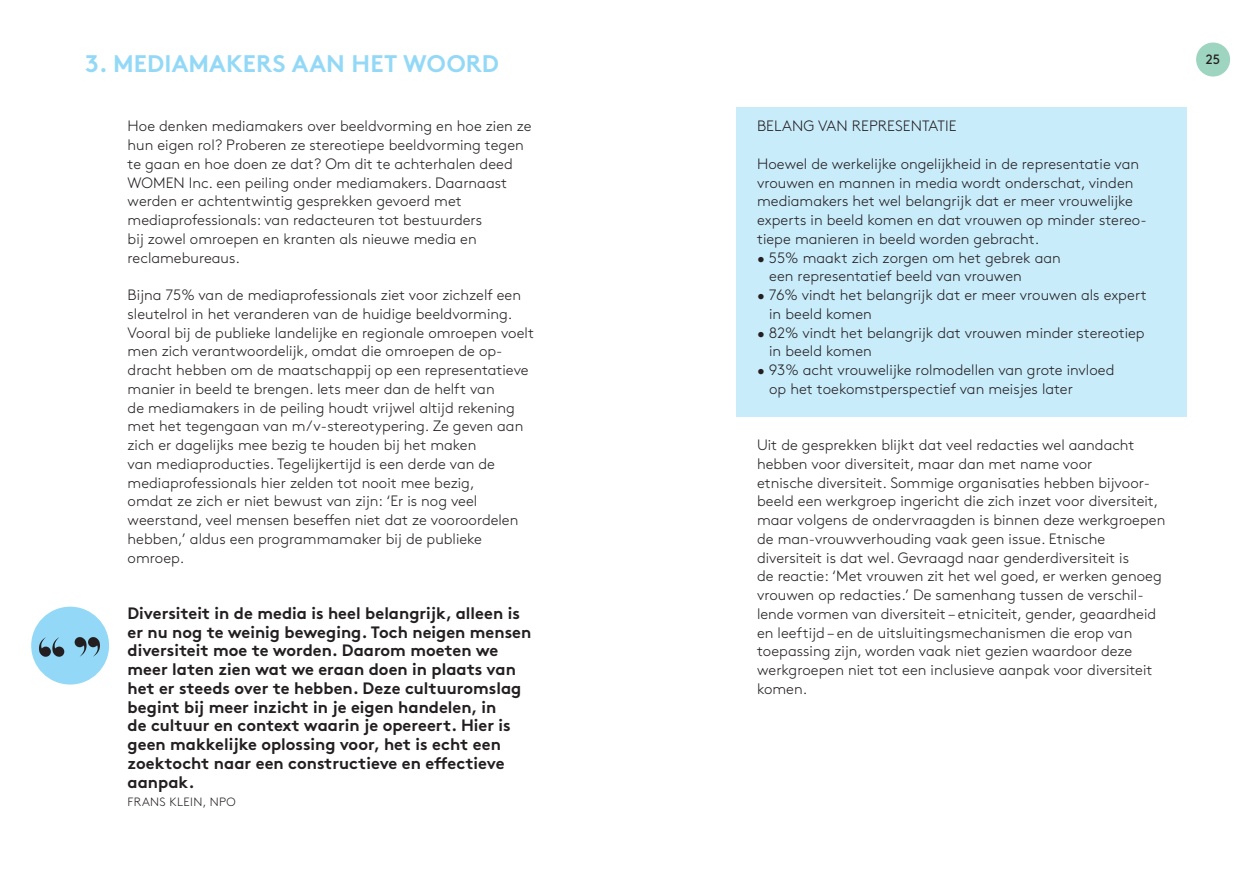
<style>
.page{position:relative;width:1259px;height:893px;background:#fff}
.page>*{position:absolute;margin:0;border:0;box-sizing:border-box;transform-origin:0 0}
.t1{font:700 24px "Brown";letter-spacing:.005em;color:#93d9f7}
.t2{font:700 16.5px/18.8px "Brown";color:#231f20}
.t3{font:300 15px/18.8px "Brown";color:#231f20}
.t4{font:13.5px "Brown";color:#231f20}
.t5{font:300 12px "Brown";letter-spacing:.03em;color:#231f20}
</style>
<div class="page">
<div style="left:1196px;top:43px;width:34px;height:34px;background:#9ed5c0;border-radius:50%"></div>
<div style="left:736px;top:107px;width:450px;height:310px;background:#c9ecfb"></div>
<div style="left:31px;top:607px;width:78px;height:77px;background:#93d9f7;border-radius:50%"></div>
<svg style="left:39px;top:637px;width:25px;height:20px"></svg>
<svg style="left:75px;top:637px;width:25px;height:20px"></svg>
<p class="t1" style="left:85px;top:44px;width:415px">3. MEDIAMAKERS AAN HET WOORD</p>
<p class="t3" style="left:128px;top:116px;width:405px">Hoe denken mediamakers over beeldvorming en hoe zien ze hun eigen rol? Proberen ze stereotiepe beeldvorming tegen te gaan en hoe doen ze dat? Om dit te achterhalen deed WOMEN Inc. een peiling onder mediamakers. Daarnaast werden er achtentwintig gesprekken gevoerd met mediaprofessionals: van redacteuren tot bestuurders<br>bij zowel omroepen en kranten als nieuwe media en reclamebureaus.</p>
<p class="t3" style="left:128px;top:284px;width:408px">Bijna 75% van de mediaprofessionals ziet voor zichzelf een sleutelrol in het veranderen van de huidige beeldvorming.<br>Vooral bij de publieke landelijke en regionale omroepen voelt men zich verantwoordelijk, omdat die omroepen de op&shy;dracht hebben om de maatschappij op een representatieve manier in beeld te brengen. Iets meer dan de helft van<br>de mediamakers in de peiling houdt vrijwel altijd rekening met het tegengaan van m/v-stereotypering. Ze geven aan zich er dagelijks mee bezig te houden bij het maken<br>van mediaproducties. Tegelijkertijd is een derde van de mediaprofessionals hier zelden tot nooit mee bezig,<br>omdat ze zich er niet bewust van zijn: ‘Er is nog veel weerstand, veel mensen beseffen niet dat ze vooroordelen hebben,’ aldus een programmamaker bij de publieke omroep.</p>
<p class="t2" style="left:128px;top:602px;width:405px">Diversiteit in de media is heel belangrijk, alleen is er nu nog te weinig beweging. Toch neigen mensen diversiteit moe te worden. Daarom moeten we meer laten zien wat we eraan doen in plaats van het er steeds over te hebben. Deze cultuuromslag begint bij meer inzicht in je eigen handelen, in<br>de cultuur en context waarin je opereert. Hier is geen makkelijke oplossing voor, het is echt een zoektocht naar een constructieve en effectieve aanpak.</p>
<p class="t5" style="left:128px;top:793px;width:110px">FRANS KLEIN, NPO</p>
<p class="t3" style="left:757px;top:116px;width:201px">BELANG VAN REPRESENTATIE</p>
<p class="t3" style="left:757px;top:153px;width:391px">Hoewel de werkelijke ongelijkheid in de representatie van vrouwen en mannen in media wordt onderschat, vinden mediamakers het wel belangrijk dat er meer vrouwelijke experts in beeld komen en dat vrouwen op minder stereo&shy;tiepe manieren in beeld worden gebracht.</p>
<p class="t3" style="left:769px;top:247px;width:293px;text-indent:-12px">• 55% maakt zich zorgen om het gebrek aan een representatief beeld van vrouwen</p>
<p class="t3" style="left:769px;top:284px;width:379px;text-indent:-12px">• 76% vindt het belangrijk dat er meer vrouwen als expert in beeld komen</p>
<p class="t3" style="left:769px;top:322px;width:377px;text-indent:-12px">• 82% vindt het belangrijk dat vrouwen minder stereotiep in beeld komen</p>
<p class="t3" style="left:769px;top:359px;width:347px;text-indent:-12px">• 93% acht vrouwelijke rolmodellen van grote invloed op het toekomstperspectief van meisjes later</p>
<p class="t3" style="left:757px;top:434px;width:410px">Uit de gesprekken blijkt dat veel redacties wel aandacht hebben voor diversiteit, maar dan met name voor<br>etnische diversiteit. Sommige organisaties hebben bijvoor&shy;beeld een werkgroep ingericht die zich inzet voor diversiteit, maar volgens de ondervraagden is binnen deze werkgroepen de man-vrouwverhouding vaak geen issue. Etnische diversiteit is dat wel. Gevraagd naar genderdiversiteit is<br>de reactie: ‘Met vrouwen zit het wel goed, er werken genoeg vrouwen op redacties.’ De samenhang tussen de verschil&shy;lende vormen van diversiteit – etniciteit, gender, geaardheid en leeftijd – en de uitsluitingsmechanismen die erop van toepassing zijn, worden vaak niet gezien waardoor deze werkgroepen niet tot een inclusieve aanpak voor diversiteit komen.</p>
<p class="t4" style="left:1205px;top:49px;width:16px">25</p>
</div>
